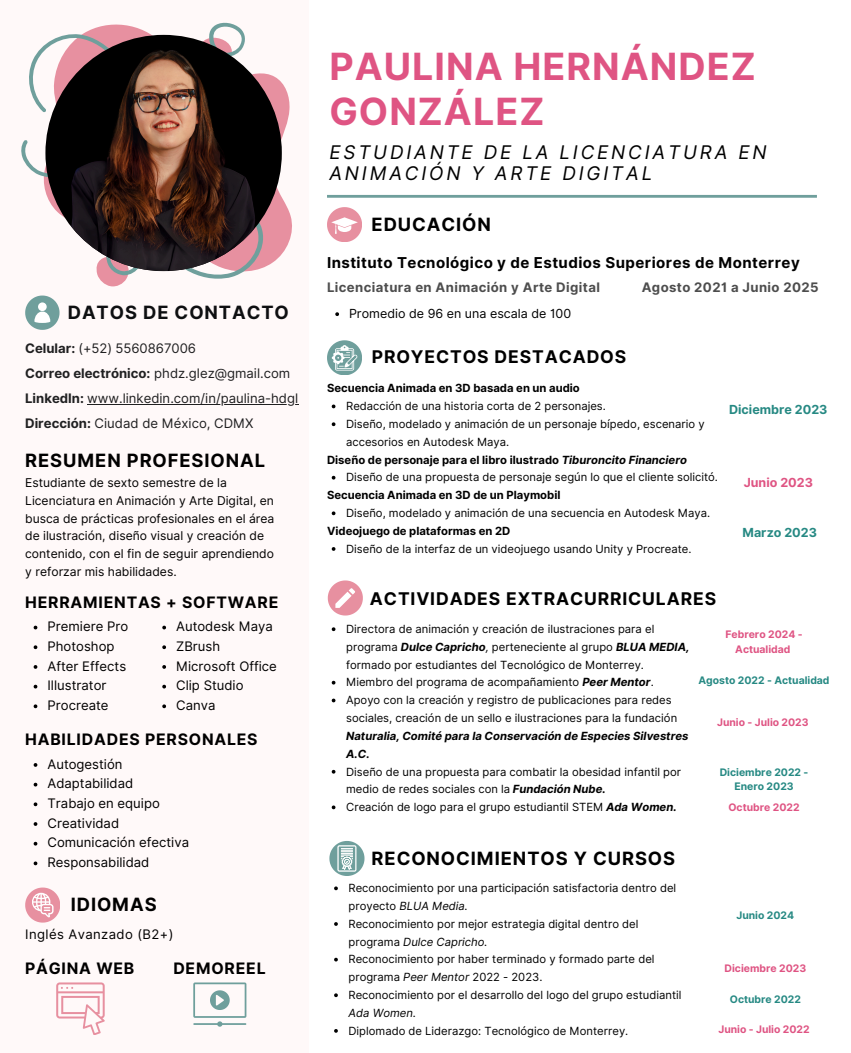
<style>
.page{position:relative;width:851px;height:1053px;background:#fff}
.page>*{position:absolute;margin:0;border:0;box-sizing:border-box;transform-origin:0 0}
.t1{font:700 37.5px/45px "Inter";letter-spacing:.03em;color:#df5483}
.t2{font:italic 18.88px/21.5px "Inter";letter-spacing:.15em;color:#000}
.t3{font:700 18.25px "Inter";letter-spacing:.05em;color:#000}
.t4{font:700 18.25px "Inter";letter-spacing:.05em;color:#0e0f11}
.t5{font:700 17.5px "Inter";letter-spacing:.05em;color:#000}
.t6{font:700 15.75px "Inter";letter-spacing:.05em;color:#000}
.t7{font:700 15px "Inter";letter-spacing:.03em;color:#000}
.t8{font:13.12px "Inter";color:#000}
.t9{font:13.12px "Inter";color:#202021}
.t10{font:700 13.12px "Inter";letter-spacing:.03em;color:#4d4d4d}
.t11{font:13.12px "Inter";letter-spacing:.03em;color:#000}
.t12{font:12.5px "Inter";color:#000}
.t13{font:700 12.5px "Inter";color:#268983}
.t14{font:700 12.5px "Inter";color:#df5483}
.t15{font:12.12px/17.8px "Inter";color:#000}
.t16{font:11.25px/17.8px "Inter";color:#000}
.t17{font:700 11.25px "Inter";color:#000}
.t18{font:700 10.38px/14.8px "Inter";color:#df5483;text-align:center}
.t19{font:700 10.38px/14.8px "Inter";color:#268983;text-align:center}
.s1{font-weight:700}
.s2{font-style:italic}
.s3{font-weight:700;font-style:italic}
</style>
<div class="page">
<div style="left:0;top:0;width:308px;height:1053px;background:#fff9f9"></div>
<svg style="left:100px;top:74px;width:192px;height:213px"></svg>
<svg style="left:21px;top:22px;width:246px;height:257px"></svg>
<hr style="left:327px;top:195px;width:489px;height:3px;background:#6f9f9c">
<svg style="left:327px;top:207px;width:34px;height:35px"></svg>
<img style="left:45px;top:35px;width:237px;height:236px;border-radius:50%">
<svg style="left:25px;top:887px;width:35px;height:35px"></svg>
<svg style="left:334px;top:886px;width:4px;height:4px"></svg>
<svg style="left:334px;top:922px;width:4px;height:4px"></svg>
<svg style="left:334px;top:958px;width:4px;height:3px"></svg>
<svg style="left:334px;top:993px;width:4px;height:4px"></svg>
<svg style="left:334px;top:1029px;width:4px;height:4px"></svg>
<svg style="left:329px;top:841px;width:35px;height:34px"></svg>
<svg style="left:327px;top:340px;width:34px;height:35px"></svg>
<svg style="left:331px;top:404px;width:4px;height:4px"></svg>
<svg style="left:331px;top:422px;width:4px;height:4px"></svg>
<svg style="left:331px;top:511px;width:4px;height:4px"></svg>
<svg style="left:331px;top:547px;width:4px;height:4px"></svg>
<svg style="left:328px;top:580px;width:34px;height:35px"></svg>
<svg style="left:331px;top:627px;width:4px;height:4px"></svg>
<svg style="left:331px;top:698px;width:4px;height:4px"></svg>
<svg style="left:331px;top:805px;width:4px;height:4px"></svg>
<svg style="left:193px;top:982px;width:53px;height:44px"></svg>
<svg style="left:34px;top:763px;width:3px;height:4px"></svg>
<svg style="left:34px;top:802px;width:3px;height:4px"></svg>
<svg style="left:34px;top:822px;width:3px;height:4px"></svg>
<svg style="left:34px;top:861px;width:3px;height:4px"></svg>
<svg style="left:335px;top:312px;width:4px;height:4px"></svg>
<svg style="left:56px;top:982px;width:49px;height:53px"></svg>
<svg style="left:34px;top:645px;width:3px;height:4px"></svg>
<svg style="left:34px;top:665px;width:3px;height:4px"></svg>
<svg style="left:34px;top:704px;width:3px;height:4px"></svg>
<svg style="left:162px;top:626px;width:4px;height:3px"></svg>
<svg style="left:162px;top:645px;width:4px;height:4px"></svg>
<svg style="left:162px;top:665px;width:4px;height:4px"></svg>
<svg style="left:162px;top:685px;width:4px;height:3px"></svg>
<svg style="left:162px;top:704px;width:4px;height:4px"></svg>
<svg style="left:25px;top:295px;width:34px;height:35px"></svg>
<hr style="left:87px;top:404px;width:211px;height:1px;background:#202021">
<p class="t4" style="left:68px;top:301px;width:222px">DATOS DE CONTACTO</p>
<p class="t9" style="left:25px;top:340px;width:172px"><span class="s1">Celular:</span> (+52) 5560867006</p>
<p class="t9" style="left:25px;top:365px;width:266px"><span class="s1">Correo electrónico:</span> phdz.glez@gmail.com</p>
<p class="t9" style="left:25px;top:390px;width:274px"><span class="s1">LinkedIn:</span> www.linkedin.com/in/paulina-hdgl</p>
<p class="t9" style="left:25px;top:416px;width:230px"><span class="s1">Dirección:</span> Ciudad de México, CDMX</p>
<p class="t3" style="left:25px;top:450px;width:241px">RESUMEN PROFESIONAL</p>
<h1 class="t15" style="left:25px;top:474px;width:251px">Estudiante de sexto semestre de la Licenciatura en Animación y Arte Digital, en busca de prácticas profesionales en el área de ilustración, diseño visual y creación de contenido, con el fin de seguir aprendiendo y reforzar mis habilidades.</h1>
<p class="t6" style="left:25px;top:593px;width:255px">HERRAMIENTAS + SOFTWARE</p>
<p class="t8" style="left:47px;top:619px;width:82px">Premiere Pro</p>
<p class="t8" style="left:47px;top:638px;width:68px">Photoshop</p>
<p class="t8" style="left:47px;top:658px;width:80px">After Effects</p>
<h6 class="t8" style="left:47px;top:678px;width:61px">Illustrator</h6>
<h6 class="t8" style="left:47px;top:697px;width:63px">Procreate</h6>
<h6 class="t8" style="left:176px;top:619px;width:98px">Autodesk Maya</h6>
<p class="t8" style="left:176px;top:638px;width:46px">ZBrush</p>
<p class="t8" style="left:176px;top:658px;width:102px">Microsoft Office</p>
<p class="t8" style="left:176px;top:678px;width:69px">Clip Studio</p>
<p class="t8" style="left:176px;top:697px;width:41px">Canva</p>
<h3 class="t6" style="left:25px;top:730px;width:234px">HABILIDADES PERSONALES</h3>
<p class="t8" style="left:47px;top:756px;width:76px">Autogestión</p>
<p class="t8" style="left:47px;top:776px;width:87px">Adaptabilidad</p>
<p class="t8" style="left:47px;top:795px;width:114px">Trabajo en equipo</p>
<h5 class="t8" style="left:47px;top:815px;width:73px">Creatividad</h5>
<h6 class="t8" style="left:47px;top:835px;width:143px">Comunicación efectiva</h6>
<h6 class="t8" style="left:47px;top:854px;width:103px">Responsabilidad</h6>
<p class="t3" style="left:71px;top:893px;width:87px">IDIOMAS</p>
<p class="t11" style="left:25px;top:927px;width:150px">Inglés Avanzado (B2+)</p>
<p class="t6" style="left:25px;top:959px;width:111px">PÁGINA WEB</p>
<p class="t6" style="left:173px;top:959px;width:94px">DEMOREEL</p>
<p class="t1" style="left:329px;top:43px;width:427px">PAULINA HERNÁNDEZ<br>GONZÁLEZ</p>
<p class="t2" style="left:329px;top:141px;width:438px">ESTUDIANTE DE LA LICENCIATURA EN<br>ANIMACIÓN Y ARTE DIGITAL</p>
<p class="t3" style="left:371px;top:213px;width:121px">EDUCACIÓN</p>
<p class="t7" style="left:327px;top:253px;width:474px">Instituto Tecnológico y de Estudios Superiores de Monterrey</p>
<p class="t10" style="left:327px;top:279px;width:274px">Licenciatura en Animación y Arte Digital</p>
<p class="t10" style="left:641px;top:279px;width:178px">Agosto 2021 a Junio 2025</p>
<p class="t12" style="left:349px;top:306px;width:223px">Promedio de 96 en una escala de 100</p>
<p class="t5" style="left:372px;top:347px;width:256px">PROYECTOS DESTACADOS</p>
<p class="t17" style="left:327px;top:381px;width:254px">Secuencia Animada en 3D basada en un audio</p>
<p class="t16" style="left:346px;top:397px;width:261px">Redacción de una historia corta de 2 personajes.</p>
<p class="t16" style="left:346px;top:415px;width:360px">Diseño, modelado y animación de un personaje bípedo, escenario y accesorios en Autodesk Maya.</p>
<p class="t17" style="left:327px;top:453px;width:361px">Diseño de personaje para el libro ilustrado <span class="s2">Tiburoncito Financiero</span></p>
<p class="t16" style="left:327px;top:468px;width:392px;text-indent:19px">Diseño de una propuesta de personaje según lo que el cliente solicitó.<br><span class="s1">Secuencia Animada en 3D de un Playmobil</span></p>
<p class="t16" style="left:346px;top:504px;width:365px">Diseño, modelado y animación de una secuencia en Autodesk Maya.</p>
<p class="t17" style="left:327px;top:524px;width:185px">Videojuego de plataformas en 2D</p>
<p class="t16" style="left:346px;top:540px;width:347px">Diseño de la interfaz de un videojuego usando Unity y Procreate.</p>
<p class="t13" style="left:729px;top:402px;width:100px">Diciembre 2023</p>
<p class="t14" style="left:743px;top:475px;width:71px">Junio 2023</p>
<p class="t13" style="left:742px;top:525px;width:76px">Marzo 2023</p>
<p class="t5" style="left:370px;top:588px;width:347px">ACTIVIDADES EXTRACURRICULARES</p>
<p class="t16" style="left:346px;top:620px;width:345px">Directora de animación y creación de ilustraciones para el programa <span class="s3">Dulce Capricho</span><span class="s2">,</span> perteneciente al grupo <span class="s3">BLUA MEDIA, </span>formado por estudiantes del Tecnológico de Monterrey.</p>
<p class="t16" style="left:346px;top:673px;width:309px">Miembro del programa de acompañamiento <span class="s3">Peer Mentor</span>.</p>
<p class="t16" style="left:346px;top:691px;width:344px">Apoyo con la creación y registro de publicaciones para redes sociales, creación de un sello e ilustraciones para la fundación <span class="s3">Naturalia, Comité para la Conservación de Especies Silvestres A.C.</span></p>
<p class="t16" style="left:346px;top:762px;width:336px">Diseño de una propuesta para combatir la obesidad infantil por medio de redes sociales con la <span class="s3">Fundación Nube.</span></p>
<p class="t16" style="left:346px;top:798px;width:332px">Creación de logo para el grupo estudiantil STEM <span class="s3">Ada Women.</span></p>
<p class="t18" style="left:725px;top:627px;width:79px">Febrero 2024 -<br>Actualidad</p>
<p class="t19" style="left:698px;top:673px;width:132px">Agosto 2022 - Actualidad</p>
<p class="t18" style="left:717px;top:715px;width:93px">Junio - Julio 2023</p>
<p class="t19" style="left:719px;top:764px;width:90px">Diciembre 2022 -<br>Enero 2023</p>
<p class="t18" style="left:728px;top:800px;width:73px">Octubre 2022</p>
<p class="t3" style="left:371px;top:847px;width:305px">RECONOCIMIENTOS Y CURSOS</p>
<p class="t16" style="left:348px;top:879px;width:329px">Reconocimiento por una participación satisfactoria dentro del proyecto <span class="s2">BLUA Media.</span></p>
<p class="t16" style="left:348px;top:915px;width:291px">Reconocimiento por mejor estrategia digital dentro del programa <span class="s2">Dulce Capricho.</span></p>
<p class="t16" style="left:348px;top:950px;width:307px">Reconocimiento por haber terminado y formado parte del programa <span class="s2">Peer Mentor</span> 2022 - 2023.</p>
<p class="t16" style="left:348px;top:986px;width:334px">Reconocimiento por el desarrollo del logo del grupo estudiantil<br><span class="s2">Ada Women.</span></p>
<p class="t16" style="left:348px;top:1021px;width:281px">Diplomado de Liderazgo: Tecnológico de Monterrey.</p>
<p class="t19" style="left:736px;top:908px;width:59px">Junio 2024</p>
<p class="t18" style="left:724px;top:961px;width:83px">Diciembre 2023</p>
<p class="t19" style="left:729px;top:991px;width:73px">Octubre 2022</p>
<p class="t18" style="left:718px;top:1022px;width:93px">Junio - Julio 2022</p>
</div>
